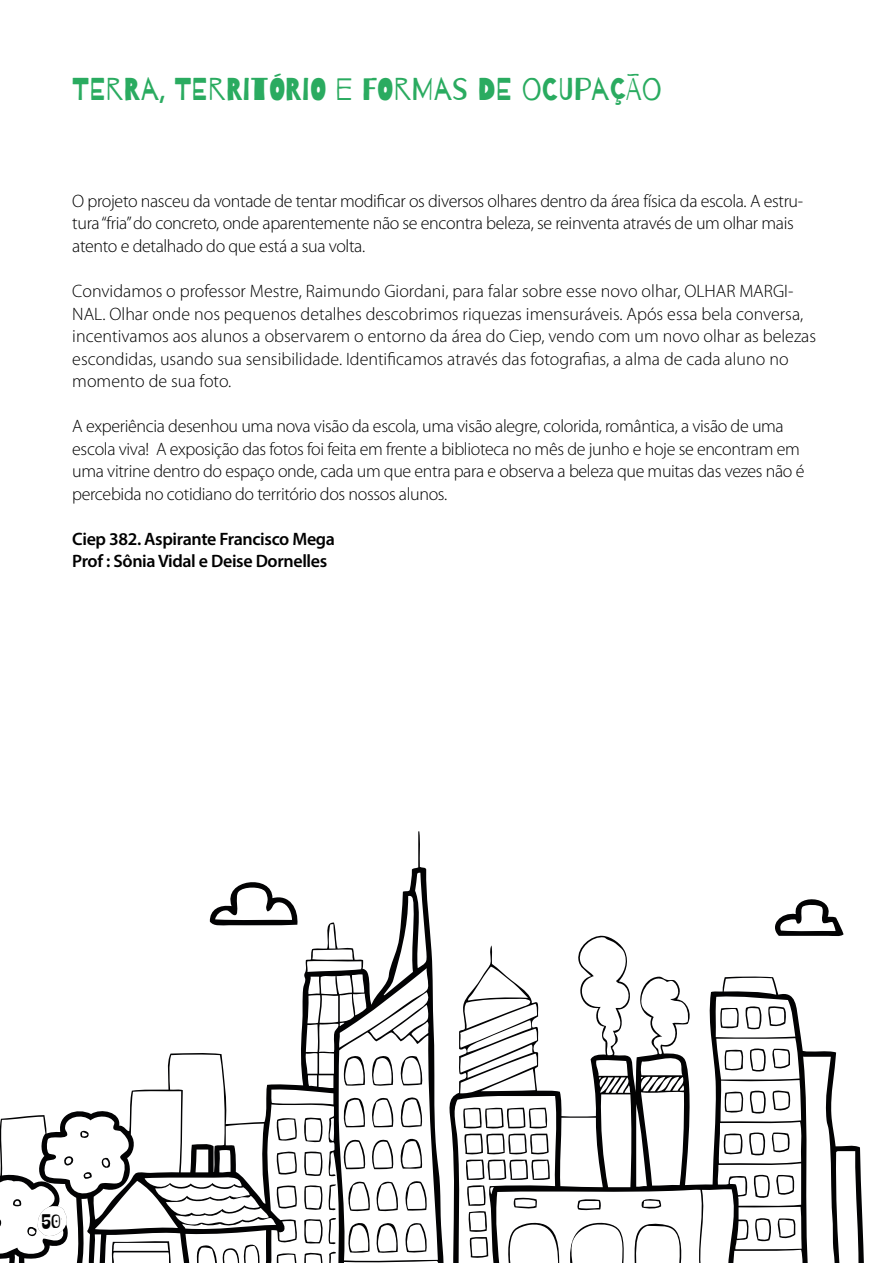
<style>
.page{position:relative;width:893px;height:1263px;background:#fff}
.page>*{position:absolute;margin:0;border:0;box-sizing:border-box;transform-origin:0 0}
.t1{font:31.5px "Barrio";color:#2aab60}
.t2{font:19.2px "Barrio";color:#000}
.t3{font:300 18px/22.5px "Myriad Pro";letter-spacing:-.02em;color:#000}
.t4{font:300 18px/22.5px "Myriad Pro";color:#000}
.t5{font:600 18px/22.5px "Myriad Pro";letter-spacing:-.02em;color:#000}
</style>
<div class="page">
<svg style="left:0;top:831px;width:864px;height:432px"></svg>
<svg style="left:12px;top:1197px;width:55px;height:42px"></svg>
<h1 class="t1" style="left:72px;top:72px;width:591px">TERRA, TERRITÓRIO E FORMAS DE OCUPAÇÃO</h1>
<p class="t3" style="left:72px;top:190px;width:732px">O projeto nasceu da vontade de tentar modificar os diversos olhares dentro da área física da escola. A estru&shy;tura “fria” do concreto, onde aparentemente não se encontra beleza, se reinventa através de um olhar mais atento e detalhado do que está a sua volta.</p>
<p class="t4" style="left:72px;top:280px;width:745px">Convidamos o professor Mestre, Raimundo Giordani, para falar sobre esse novo olhar, OLHAR MARGI-NAL. Olhar onde nos pequenos detalhes descobrimos riquezas imensuráveis. Após essa bela conversa, incentivamos aos alunos a observarem o entorno da área do Ciep, vendo com um novo olhar as belezas escondidas, usando sua sensibilidade. Identificamos através das fotografias, a alma de cada aluno no momento de sua foto.</p>
<p class="t3" style="left:72px;top:415px;width:734px">A experiência desenhou uma nova visão da escola, uma visão alegre, colorida, romântica, a visão de uma escola viva! A exposição das fotos foi feita em frente a biblioteca no mês de junho e hoje se encontram em uma vitrine dentro do espaço onde, cada um que entra para e observa a beleza que muitas das vezes não é percebida no cotidiano do território dos nossos alunos.</p>
<p class="t5" style="left:72px;top:527px;width:264px">Ciep 382. Aspirante Francisco Mega<br>Prof : Sônia Vidal e Deise Dornelles</p>
<p class="t2" style="left:42px;top:1211px;width:21px">50</p>
</div>
